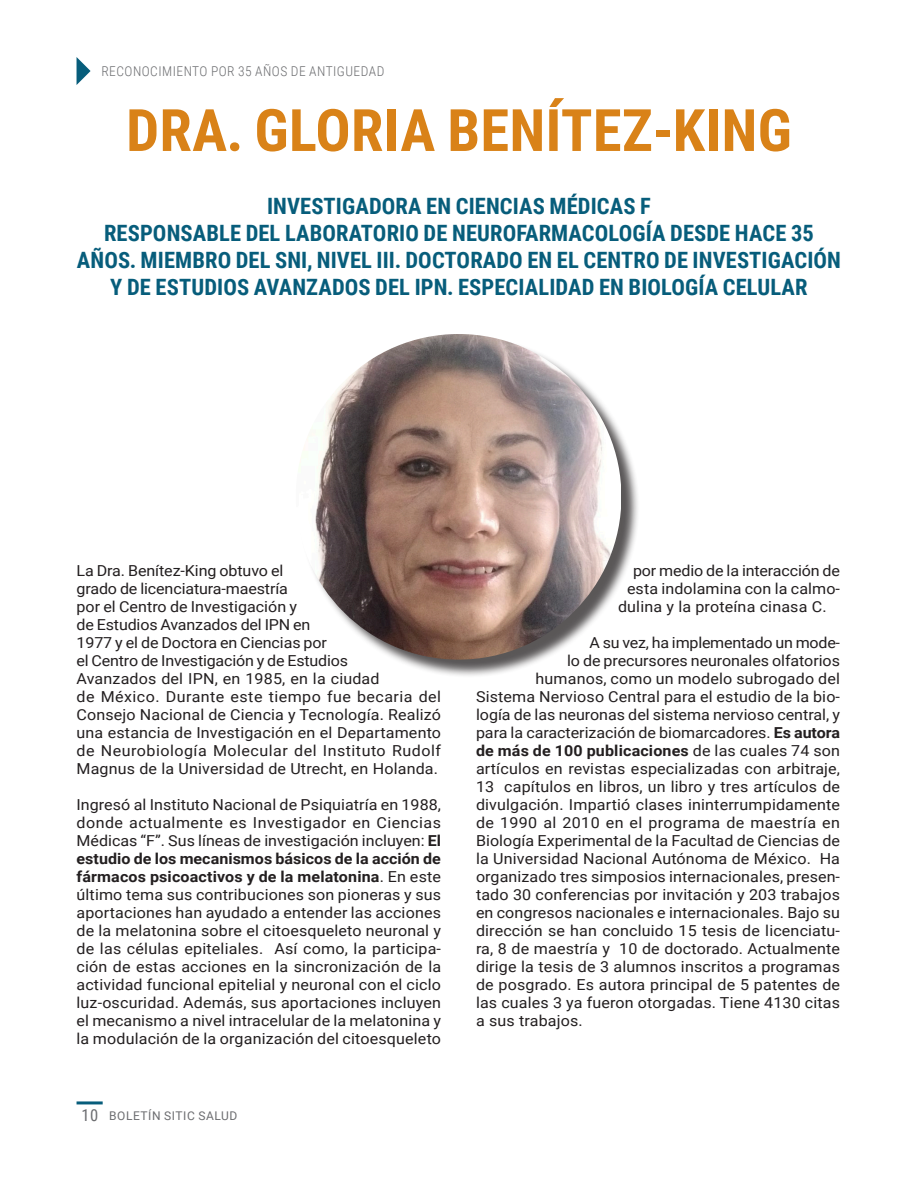
<style>
.page{position:relative;width:918px;height:1188px;background:#fff}
.page>*{position:absolute;margin:0;border:0;box-sizing:border-box;transform-origin:0 0}
.t1{font:700 58.5px "Roboto Condensed";letter-spacing:.005em;color:#d98218}
.t2{font:700 22.5px/27px "Roboto Condensed";letter-spacing:.005em;color:#075d7b;text-align:center}
.t3{font:16.5px "Roboto Condensed";color:#6c6d70}
.t4{font:15.15px/18px "Roboto";letter-spacing:.01em;color:#231f20;scale:1.06 1}
.t5{font:700 15.15px "Roboto";letter-spacing:.01em;color:#231f20;scale:1.06 1}
.t6{font:15.15px "Roboto";letter-spacing:-.015em;color:#231f20;scale:1.06 1}
.t7{font:15.15px "Roboto";letter-spacing:-.01em;color:#231f20;scale:1.06 1}
.t8{font:300 13.5px "Roboto Condensed";letter-spacing:.035em;color:#6c6d70}
.t9{font:12px "Roboto";letter-spacing:.045em;color:#6c6d70}
.s1{font-weight:700}
.s2{font-weight:400}
</style>
<div class="page">
<hr style="left:77px;top:1101px;width:26px;height:3px;background:#075d7b">
<svg style="left:77px;top:57px;width:14px;height:28px"></svg>
<div style="left:298px;top:336px;width:342px;height:342px;background:#231f20;opacity:.75"></div>
<img style="left:296px;top:334px;width:325px;height:326px;border-radius:163px">
<p class="t8" style="left:101px;top:62px;width:284px">RECONOCIMIENTO POR 35 AÑOS DE ANTIGUEDAD</p>
<p class="t1" style="left:126px;top:89px;width:667px">DRA. GLORIA BENÍTEZ-KING</p>
<p class="t2" style="left:267px;top:192px;width:385px">INVESTIGADORA EN CIENCIAS MÉDICAS F</p>
<p class="t2" style="left:77px;top:219px;width:766px">RESPONSABLE DEL LABORATORIO DE NEUROFARMACOLOGÍA DESDE HACE 35<br>AÑOS. MIEMBRO DEL SNI, NIVEL III. DOCTORADO EN EL CENTRO DE INVESTIGACIÓN<br>Y DE ESTUDIOS AVANZADOS DEL IPN. ESPECIALIDAD EN BIOLOGÍA CELULAR</p>
<p class="t4" style="left:77px;top:561px;width:345px">La Dra. Benítez-King obtuvo el<br>grado de licenciatura-maestría<br>por el Centro de Investigación y<br>de Estudios Avanzados del IPN en<br>1977 y el de Doctora en Ciencias por<br>el Centro de Investigación y de Estudios<br>Avanzados del IPN, en 1985, en la ciudad<br>de México. Durante este tiempo fue becaria del Consejo Nacional de Ciencia y Tecnología. Realizó una estancia de Investigación en el Departamento de Neurobiología Molecular del Instituto Rudolf Magnus de la Universidad de Utrecht, en Holanda.</p>
<p class="t4" style="left:77px;top:795px;width:345px;text-align:justify">Ingresó al Instituto Nacional de Psiquiatría en 1988, donde actualmente es Investigador en Ciencias Médicas “F”. Sus líneas de investigación incluyen: <span class="s1">El estudio de los mecanismos básicos de la acción de fármacos psicoactivos y de la melatonina</span>. En este último tema sus contribuciones son pioneras y sus aportaciones han ayudado a entender las acciones de la melatonina sobre el citoesqueleto neuronal y de las células epiteliales. Así como, la participa&shy;ción de estas acciones en la sincronización de la actividad funcional epitelial y neuronal con el ciclo luz-oscuridad. Además, sus aportaciones incluyen el mecanismo a nivel intracelular de la melatonina y la modulación de la organización del citoesqueleto</p>
<p class="t3" style="left:81px;top:1104px;width:18px">10</p>
<p class="t9" style="left:109px;top:1108px;width:130px">BOLETÍN SITIC SALUD</p>
<p class="t7" style="left:633px;top:560px;width:197px">por medio de la interacción de</p>
<p class="t4" style="left:627px;top:579px;width:202px">esta indolamina con la calmo-</p>
<p class="t4" style="left:618px;top:597px;width:198px">dulina y la proteína cinasa C.</p>
<p class="t6" style="left:590px;top:632px;width:238px">A su vez, ha implementado un mode-</p>
<p class="t4" style="left:567px;top:651px;width:259px">lo de precursores neuronales olfatorios</p>
<p class="t4" style="left:536px;top:669px;width:289px">humanos, como un modelo subrogado del</p>
<p class="t4" style="left:476px;top:687px;width:345px">Sistema Nervioso Central para el estudio de la bio-</p>
<p class="t4" style="left:476px;top:705px;width:345px">logía de las neuronas del sistema nervioso central, y</p>
<p class="t4" style="left:476px;top:723px;width:345px">para la caracterización de biomarcadores. <span class="s1">Es autora</span></p>
<p class="t5" style="left:476px;top:740px;width:345px">de más de 100 publicaciones <span class="s2">de las cuales 74 son</span></p>
<p class="t4" style="left:476px;top:759px;width:345px">artículos en revistas especializadas con arbitraje,</p>
<p class="t4" style="left:476px;top:777px;width:345px">13 capítulos en libros, un libro y tres artículos de</p>
<p class="t4" style="left:476px;top:795px;width:345px">divulgación. Impartió clases ininterrumpidamente</p>
<p class="t4" style="left:476px;top:813px;width:345px">de 1990 al 2010 en el programa de maestría en</p>
<p class="t4" style="left:476px;top:831px;width:345px">Biología Experimental de la Facultad de Ciencias de</p>
<p class="t4" style="left:476px;top:849px;width:345px">la Universidad Nacional Autónoma de México. Ha</p>
<p class="t4" style="left:476px;top:867px;width:345px">organizado tres simposios internacionales, presen-</p>
<p class="t4" style="left:476px;top:885px;width:345px">tado 30 conferencias por invitación y 203 trabajos</p>
<p class="t4" style="left:476px;top:903px;width:345px">en congresos nacionales e internacionales. Bajo su</p>
<p class="t4" style="left:476px;top:921px;width:345px">dirección se han concluido 15 tesis de licenciatu-</p>
<p class="t4" style="left:476px;top:939px;width:345px">ra, 8 de maestría y 10 de doctorado. Actualmente</p>
<p class="t4" style="left:476px;top:957px;width:345px">dirige la tesis de 3 alumnos inscritos a programas</p>
<p class="t4" style="left:476px;top:975px;width:345px">de posgrado. Es autora principal de 5 patentes de</p>
<p class="t4" style="left:476px;top:993px;width:345px">las cuales 3 ya fueron otorgadas. Tiene 4130 citas</p>
<p class="t4" style="left:476px;top:1011px;width:102px">a sus trabajos.</p>
</div>
